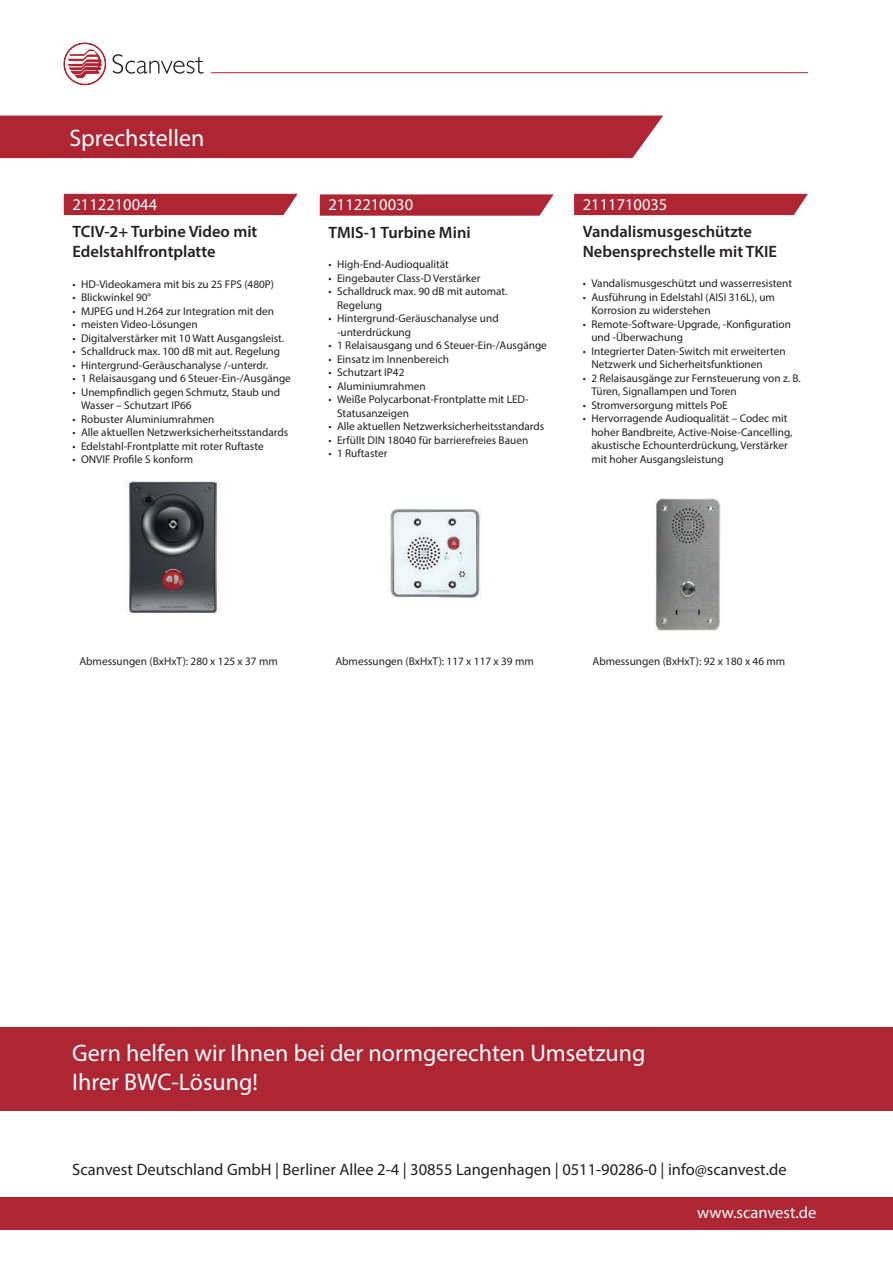
<style>
.page{position:relative;width:893px;height:1263px;background:#fff}
.page>*{position:absolute;margin:0;border:0;box-sizing:border-box;transform-origin:0 0}
.t1{font:24px/28.8px "Myriad Pro";color:#fff}
.t2{font:600 16.5px/19.8px "Myriad Pro";color:#231f20}
.t3{font:16.5px "Myriad Pro";color:#231f20}
.t4{font:16.5px "Myriad Pro";color:#fff}
.t5{font:11.25px/13.5px "Myriad Pro";color:#231f20}
</style>
<div class="page">
<svg style="left:113px;top:54px;width:91px;height:20px"></svg>
<svg style="left:63px;top:42px;width:43px;height:44px"></svg>
<hr style="left:211px;top:72px;width:597px;height:1px;background:#ae2533">
<div style="left:0;top:1197px;width:892px;height:32px;background:#ae2533"></div>
<div style="left:0;top:1027px;width:893px;height:84px;background:#ae2533"></div>
<div style="left:0;top:116px;width:663px;height:42px;background:#ae2533"></div>
<img style="left:125px;top:481px;width:96px;height:133px">
<div style="left:64px;top:194px;width:234px;height:21px;background:#ae2533"></div>
<svg style="left:320px;top:194px;width:234px;height:22px"></svg>
<img style="left:390px;top:508px;width:91px;height:90px">
<div style="left:574px;top:194px;width:234px;height:21px;background:#ae2533"></div>
<img style="left:654px;top:499px;width:67px;height:132px">
<h1 class="t1" style="left:69px;top:123px;width:137px">Sprechstellen</h1>
<h2 class="t4" style="left:73px;top:194px;width:86px">2112210044</h2>
<h2 class="t2" style="left:73px;top:221px;width:186px">TCIV-2+ Turbine Video mit<br>Edelstahlfrontplatte</h2>
<p class="t5" style="left:73px;top:277px;width:203px">• HD-Videokamera mit bis zu 25 FPS (480P)</p>
<p class="t5" style="left:73px;top:291px;width:80px">• Blickwinkel 90°</p>
<p class="t5" style="left:73px;top:304px;width:203px">• MJPEG und H.264 zur Integration mit den</p>
<p class="t5" style="left:73px;top:318px;width:127px">• meisten Video-Lösungen</p>
<p class="t5" style="left:73px;top:331px;width:213px">• Digitalverstärker mit 10 Watt Ausgangsleist.</p>
<p class="t5" style="left:73px;top:345px;width:209px">• Schalldruck max. 100 dB mit aut. Regelung</p>
<p class="t5" style="left:73px;top:358px;width:197px">• Hintergrund-Geräuschanalyse /-unterdr.</p>
<p class="t5" style="left:73px;top:372px;width:220px">• 1 Relaisausgang und 6 Steuer-Ein-/Ausgänge</p>
<p class="t5" style="left:81px;top:385px;width:201px;text-indent:-9px">• Unempfindlich gegen Schmutz, Staub und<br>Wasser – Schutzart IP66</p>
<p class="t5" style="left:73px;top:412px;width:143px">• Robuster Aluminiumrahmen</p>
<p class="t5" style="left:73px;top:426px;width:217px">• Alle aktuellen Netzwerksicherheitsstandards</p>
<p class="t5" style="left:73px;top:439px;width:193px">• Edelstahl-Frontplatte mit roter Ruftaste</p>
<p class="t5" style="left:73px;top:453px;width:122px">• ONVIF Profile S konform</p>
<h2 class="t4" style="left:328px;top:195px;width:86px">2112210030</h2>
<h2 class="t2" style="left:328px;top:222px;width:144px">TMIS-1 Turbine Mini</h2>
<p class="t5" style="left:329px;top:257px;width:122px">• High-End-Audioqualität</p>
<p class="t5" style="left:329px;top:271px;width:153px">• Eingebauter Class-D Verstärker</p>
<p class="t5" style="left:337px;top:284px;width:172px;text-indent:-9px">• Schalldruck max. 90 dB mit automat.<br>Regelung</p>
<p class="t5" style="left:337px;top:311px;width:163px;text-indent:-9px">• Hintergrund-Geräuschanalyse und -unterdrückung</p>
<p class="t5" style="left:329px;top:338px;width:220px">• 1 Relaisausgang und 6 Steuer-Ein-/Ausgänge</p>
<p class="t5" style="left:329px;top:352px;width:122px">• Einsatz im Innenbereich</p>
<p class="t5" style="left:329px;top:365px;width:77px">• Schutzart IP42</p>
<p class="t5" style="left:329px;top:379px;width:99px">• Aluminiumrahmen</p>
<p class="t5" style="left:337px;top:392px;width:193px;text-indent:-9px">• Weiße Polycarbonat-Frontplatte mit LED-<br>Statusanzeigen</p>
<p class="t5" style="left:329px;top:419px;width:217px">• Alle aktuellen Netzwerksicherheitsstandards</p>
<p class="t5" style="left:329px;top:433px;width:201px">• Erfüllt DIN 18040 für barrierefreies Bauen</p>
<p class="t5" style="left:329px;top:446px;width:60px">• 1 Ruftaster</p>
<h2 class="t4" style="left:583px;top:194px;width:86px">2111710035</h2>
<h2 class="t2" style="left:583px;top:221px;width:196px">Vandalismusgeschützte<br>Nebensprechstelle mit TKIE</h2>
<p class="t5" style="left:583px;top:276px;width:211px">• Vandalismusgeschützt und wasserresistent</p>
<p class="t5" style="left:591px;top:290px;width:185px;text-indent:-9px">• Ausführung in Edelstahl (AISI 316L), um<br>Korrosion zu widerstehen</p>
<p class="t5" style="left:591px;top:317px;width:201px;text-indent:-9px">• Remote-Software-Upgrade, -Konfiguration und -Überwachung</p>
<p class="t5" style="left:591px;top:344px;width:196px;text-indent:-9px">• Integrierter Daten-Switch mit erweiterten<br>Netzwerk und Sicherheitsfunktionen</p>
<p class="t5" style="left:591px;top:371px;width:211px;text-indent:-9px">• 2 Relaisausgänge zur Fernsteuerung von z. B.<br>Türen, Signallampen und Toren</p>
<p class="t5" style="left:583px;top:398px;width:146px">• Stromversorgung mittels PoE</p>
<p class="t5" style="left:591px;top:411px;width:203px;text-indent:-9px">• Hervorragende Audioqualität – Codec mit hoher Bandbreite, Active-Noise-Cancelling, akustische Echounterdrückung, Verstärker mit hoher Ausgangsleistung</p>
<p class="t5" style="left:79px;top:654px;width:200px">Abmessungen (BxHxT): 280 x 125 x 37 mm</p>
<p class="t5" style="left:335px;top:655px;width:200px">Abmessungen (BxHxT): 117 x 117 x 39 mm</p>
<p class="t5" style="left:593px;top:654px;width:194px">Abmessungen (BxHxT): 92 x 180 x 46 mm</p>
<h1 class="t1" style="left:72px;top:1038px;width:575px">Gern helfen wir Ihnen bei der normgerechten Umsetzung<br>Ihrer BWC-Lösung!</h1>
<h2 class="t3" style="left:72px;top:1159px;width:716px">Scanvest Deutschland GmbH | Berliner Allee 2-4 | 30855 Langenhagen | 0511-90286-0 | info@scanvest.de</h2>
<h2 class="t4" style="left:697px;top:1202px;width:121px">www.scanvest.de</h2>
</div>
